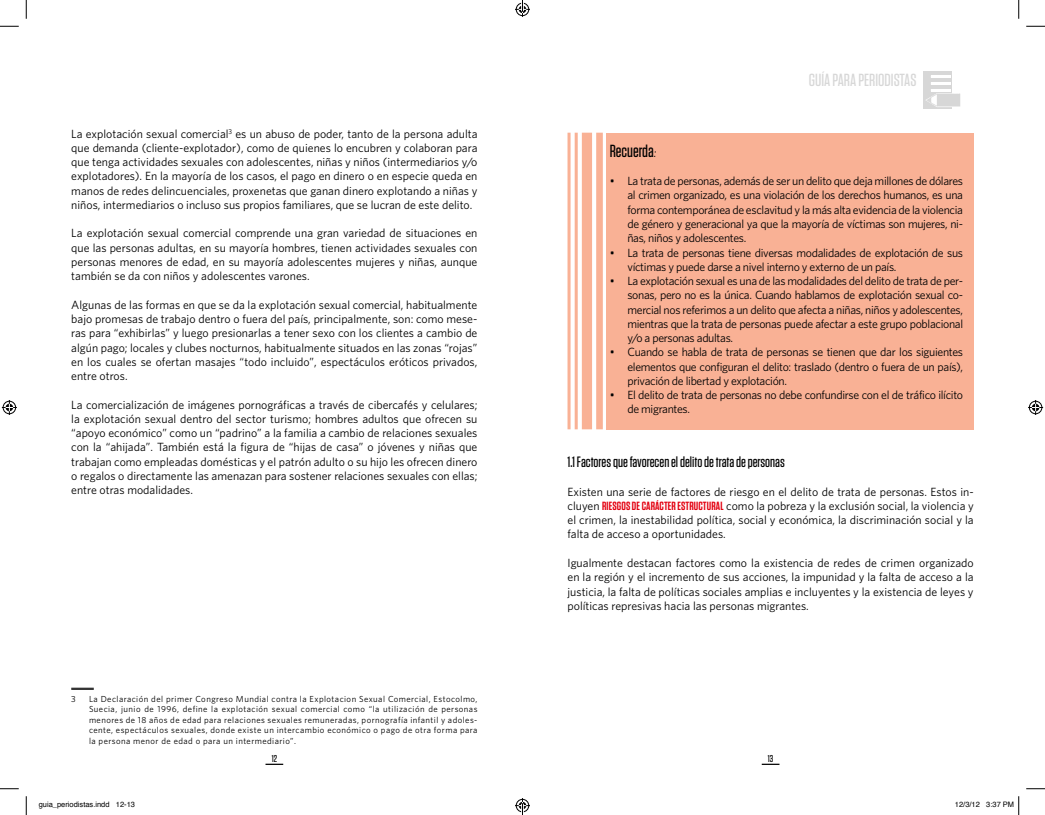
<style>
.page{position:relative;width:1045px;height:815px;background:#fff}
.page>*{position:absolute;margin:0;border:0;box-sizing:border-box;transform-origin:0 0}
.t1{font:500 17.5px "Tungsten";color:#d7d7d7}
.t2{font:500 17.5px "Tungsten";color:#000}
.t3{font:500 15px "Tungsten";color:#000}
.t4{font:11.88px/14.2px "Whitney";letter-spacing:-.03em;color:#000;text-align:justify}
.t5{font:500 10px "Tungsten";color:#000}
.t6{font:8.75px/10.5px "Whitney";letter-spacing:.05em;color:#000;text-align:justify}
.t7{font:7.5px "Helvetica";color:#000}
.s1{font-family:"Whitney";font-weight:400;font-style:italic;font-size:11.88px}
.s2{font-family:"Tungsten";font-weight:600;color:#e30010}
</style>
<div class="page">
<svg style="left:923px;top:71px;width:37px;height:38px"></svg>
<svg style="left:265px;top:763px;width:18px;height:1px"></svg>
<svg style="left:761px;top:763px;width:18px;height:1px"></svg>
<div style="left:606px;top:133px;width:367px;height:296px;background:#f9b195"></div>
<hr style="left:567px;top:133px;width:3px;height:296px;background:#f9b195">
<svg style="left:574px;top:133px;width:4px;height:296px"></svg>
<div style="left:582px;top:133px;width:10px;height:296px;background:#f9b195"></div>
<div style="left:596px;top:133px;width:7px;height:296px;background:#f9b195"></div>
<svg style="left:71px;top:687px;width:23px;height:2px"></svg>
<svg style="left:0;top:25px;width:19px;height:2px"></svg>
<svg style="left:1026px;top:25px;width:19px;height:2px"></svg>
<svg style="left:0;top:788px;width:19px;height:1px"></svg>
<svg style="left:1026px;top:788px;width:19px;height:1px"></svg>
<svg style="left:25px;top:0;width:2px;height:19px"></svg>
<svg style="left:25px;top:796px;width:2px;height:18px"></svg>
<svg style="left:1018px;top:0;width:1px;height:19px"></svg>
<svg style="left:2px;top:400px;width:15px;height:15px"></svg>
<svg style="left:1028px;top:400px;width:15px;height:15px"></svg>
<svg style="left:1018px;top:796px;width:1px;height:18px"></svg>
<svg style="left:515px;top:0;width:15px;height:17px"></svg>
<svg style="left:515px;top:798px;width:15px;height:16px"></svg>
<p class="t4" style="left:71px;top:126px;width:408px">La explotación sexual comercial<sup>3</sup> es un abuso de poder, tanto de la persona adulta que demanda (cliente-explotador), como de quienes lo encubren y colaboran para que tenga actividades sexuales con adolescentes, niñas y niños (intermediarios y/o explotadores). En la mayoría de los casos, el pago en dinero o en especie queda en manos de redes delincuenciales, proxenetas que ganan dinero explotando a niñas y niños, intermediarios o incluso sus propios familiares, que se lucran de este delito.</p>
<p class="t4" style="left:71px;top:226px;width:408px">La explotación sexual comercial comprende una gran variedad de situaciones en que las personas adultas, en su mayoría hombres, tienen actividades sexuales con personas menores de edad, en su mayoría adolescentes mujeres y niñas, aunque también se da con niños y adolescentes varones.</p>
<p class="t4" style="left:71px;top:297px;width:408px">Algunas de las formas en que se da la explotación sexual comercial, habitualmente bajo promesas de trabajo dentro o fuera del país, principalmente, son: como mese&shy;ras para “exhibirlas” y luego presionarlas a tener sexo con los clientes a cambio de algún pago; locales y clubes nocturnos, habitualmente situados en las zonas “rojas” en los cuales se ofertan masajes “todo incluido”, espectáculos eróticos privados, entre otros.</p>
<p class="t4" style="left:71px;top:397px;width:408px">La comercialización de imágenes pornográficas a través de cibercafés y celulares; la explotación sexual dentro del sector turismo; hombres adultos que ofrecen su “apoyo económico” como un “padrino” a la familia a cambio de relaciones sexuales con la “ahijada”. También está la figura de “hijas de casa” o jóvenes y niñas que trabajan como empleadas domésticas y el patrón adulto o su hijo les ofrecen dinero o regalos o directamente las amenazan para sostener relaciones sexuales con ellas; entre otras modalidades.</p>
<p class="t6" style="left:71px;top:693px;width:6px">3</p>
<p class="t6" style="left:89px;top:693px;width:390px">La Declaración del primer Congreso Mundial contra la Explotacion Sexual Comercial, Estocolmo, Suecia, junio de 1996, define la explotación sexual comercial como “la utilización de personas menores de 18 años de edad para relaciones sexuales remuneradas, pornografía infantil y adoles&shy;cente, espectáculos sexuales, donde existe un intercambio económico o pago de otra forma para la persona menor de edad o para un intermediario”.</p>
<h1 class="t1" style="left:809px;top:71px;width:109px">Guía para periodistas</h1>
<h1 class="t2" style="left:609px;top:141px;width:48px">Recuerda<span class="s1">:</span></h1>
<p class="t4" style="left:627px;top:174px;width:337px;text-indent:-18px">• La trata de personas, además de ser un delito que deja millones de dólares al crimen organizado, es una violación de los derechos humanos, es una forma contemporánea de esclavitud y la más alta evidencia de la violencia de género y generacional ya que la mayoría de víctimas son mujeres, ni&shy;ñas, niños y adolescentes.</p>
<p class="t4" style="left:627px;top:245px;width:337px;text-indent:-18px">• La trata de personas tiene diversas modalidades de explotación de sus víctimas y puede darse a nivel interno y externo de un país.</p>
<p class="t4" style="left:627px;top:273px;width:337px;text-indent:-18px">• La explotación sexual es una de las modalidades del delito de trata de per&shy;sonas, pero no es la única. Cuando hablamos de explotación sexual co&shy;mercial nos referimos a un delito que afecta a niñas, niños y adolescentes, mientras que la trata de personas puede afectar a este grupo poblacional y/o a personas adultas.</p>
<p class="t4" style="left:627px;top:345px;width:337px;text-indent:-18px">• Cuando se habla de trata de personas se tienen que dar los siguientes elementos que configuran el delito: traslado (dentro o fuera de un país), privación de libertad y explotación.</p>
<p class="t4" style="left:627px;top:387px;width:337px;text-indent:-18px">• El delito de trata de personas no debe confundirse con el de tráfico ilícito de migrantes.</p>
<p class="t3" style="left:567px;top:454px;width:219px">1.1 Factores que favorecen el delito de trata de personas</p>
<p class="t4" style="left:567px;top:484px;width:408px">Existen una serie de factores de riesgo en el delito de trata de personas. Estos in&shy;cluyen <span class="s2">RIESGOS DE CARÁCTER ESTRUCTURAL</span> como la pobreza y la exclusión social, la violencia y el crimen, la inestabilidad política, social y económica, la discriminación social y la falta de acceso a oportunidades.</p>
<p class="t4" style="left:567px;top:555px;width:408px">Igualmente destacan factores como la existencia de redes de crimen organizado en la región y el incremento de sus acciones, la impunidad y la falta de acceso a la justicia, la falta de políticas sociales amplias e incluyentes y la existencia de leyes y políticas represivas hacia las personas migrantes.</p>
<p class="t5" style="left:272px;top:753px;width:7px">12</p>
<p class="t5" style="left:768px;top:753px;width:7px">13</p>
<p class="t7" style="left:39px;top:798px;width:98px">guia_periodistas.indd 12-13</p>
<p class="t7" style="left:955px;top:798px;width:61px">12/3/12 3:37 PM</p>
</div>
